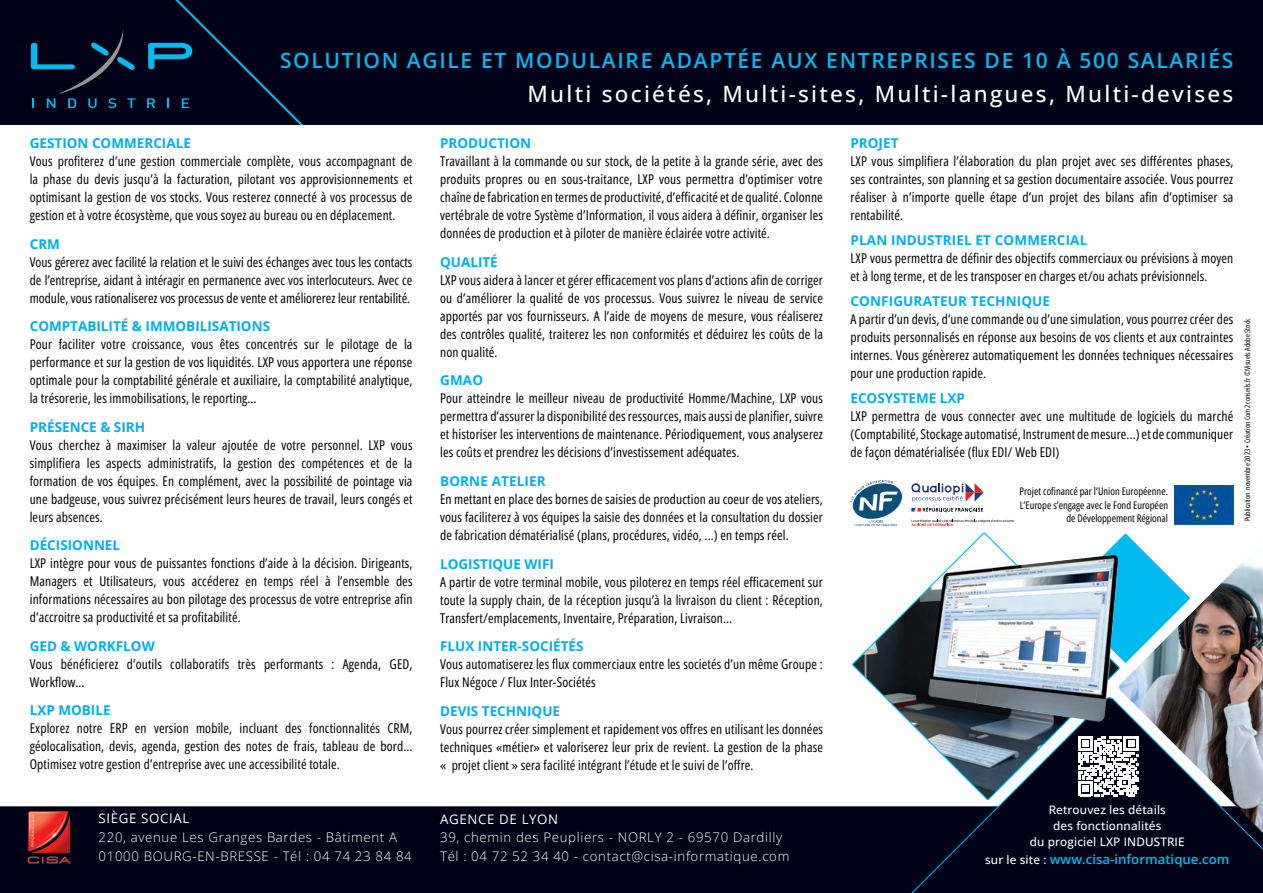
<style>
.page{position:relative;width:1263px;height:893px;background:#fff}
.page>*{position:absolute;margin:0;border:0;box-sizing:border-box;transform-origin:0 0}
.t1{font:500 22.5px "Open Sans";letter-spacing:.1em;color:#fff}
.t2{font:600 21px "Open Sans";letter-spacing:.08em;color:#00baf1}
.t3{font:13.5px/18px "Open Sans Condensed";letter-spacing:.01em;color:#000;text-align:justify}
.t4{font:700 13.5px "Open Sans";color:#00aeef}
.t5{font:300 13.2px "Open Sans";letter-spacing:.05em;color:#fff}
.t6{font:600 13.2px "Open Sans";color:#00baf1}
.t7{font:13.2px "Open Sans";letter-spacing:.05em;color:#fff}
.t8{font:500 11.7px/16.2px "Open Sans";letter-spacing:.01em;color:#fff;text-align:center}
.t9{font:10.5px/13.5px "Open Sans Condensed";color:#000;text-align:right}
.t10{font:7.5px "Open Sans Condensed";color:#000}
.s1{font-weight:500;font-size:11.7px;color:#fff}
</style>
<div class="page">
<div style="left:0;top:0;width:1263px;height:125px;background:#000117"></div>
<div style="left:0;top:806px;width:1263px;height:87px;background:#000117"></div>
<svg style="left:826px;top:805px;width:437px;height:88px"></svg>
<img style="left:27px;top:811px;width:44px;height:53px">
<img style="left:852px;top:524px;width:327px;height:281px">
<svg style="left:147px;top:0;width:157px;height:125px"></svg>
<svg style="left:31px;top:30px;width:104px;height:78px"></svg>
<img style="left:850px;top:480px;width:51px;height:49px">
<img style="left:1174px;top:485px;width:59px;height:39px">
<svg style="left:1078px;top:736px;width:40px;height:60px"></svg>
<svg style="left:911px;top:483px;width:73px;height:29px"></svg>
<svg style="left:911px;top:520px;width:103px;height:6px"></svg>
<img style="left:1118px;top:541px;width:145px;height:292px">
<p class="t2" style="left:280px;top:46px;width:955px">SOLUTION AGILE ET MODULAIRE ADAPTÉE AUX ENTREPRISES DE 10 À 500 SALARIÉS</p>
<p class="t1" style="left:527px;top:78px;width:707px">Multi sociétés, Multi-sites, Multi-langues, Multi-devises</p>
<p class="t4" style="left:30px;top:134px;width:163px">GESTION COMMERCIALE</p>
<p class="t3" style="left:30px;top:152px;width:384px">Vous profiterez d’une gestion commerciale complète, vous accompagnant de la phase du devis jusqu’à la facturation, pilotant vos approvisionnements et optimisant la gestion de vos stocks. Vous resterez connecté à vos processus de gestion et à votre écosystème, que vous soyez au bureau ou en déplacement.</p>
<p class="t4" style="left:30px;top:234px;width:32px">CRM</p>
<p class="t3" style="left:30px;top:252px;width:384px">Vous gérerez avec facilité la relation et le suivi des échanges avec tous les contacts de l’entreprise, aidant à intéragir en permanence avec vos interlocuteurs. Avec ce module, vous rationaliserez vos processus de vente et améliorerez leur rentabilité.</p>
<p class="t4" style="left:30px;top:317px;width:242px">COMPTABILITÉ &amp; IMMOBILISATIONS</p>
<p class="t3" style="left:30px;top:335px;width:384px">Pour faciliter votre croissance, vous êtes concentrés sur le pilotage de la performance et sur la gestion de vos liquidités. LXP vous apportera une réponse optimale pour la comptabilité générale et auxiliaire, la comptabilité analytique, la trésorerie, les immobilisations, le reporting…</p>
<p class="t4" style="left:30px;top:418px;width:117px">PRÉSENCE &amp; SIRH</p>
<p class="t3" style="left:30px;top:436px;width:384px">Vous cherchez à maximiser la valeur ajoutée de votre personnel. LXP vous simplifiera les aspects administratifs, la gestion des compétences et de la formation de vos équipes. En complément, avec la possibilité de pointage via une badgeuse, vous suivrez précisément leurs heures de travail, leurs congés et leurs absences.</p>
<p class="t4" style="left:30px;top:536px;width:92px">DÉCISIONNEL</p>
<p class="t3" style="left:30px;top:554px;width:384px">LXP intègre pour vous de puissantes fonctions d’aide à la décision. Dirigeants, Managers et Utilisateurs, vous accéderez en temps réel à l’ensemble des informations nécessaires au bon pilotage des processus de votre entreprise afin d’accroitre sa productivité et sa profitabilité.</p>
<p class="t4" style="left:30px;top:637px;width:126px">GED &amp; WORKFLOW</p>
<p class="t3" style="left:30px;top:655px;width:384px">Vous bénéficierez d’outils collaboratifs très performants : Agenda, GED,<br>Workflow…</p>
<p class="t4" style="left:30px;top:701px;width:82px">LXP MOBILE</p>
<p class="t3" style="left:30px;top:719px;width:384px">Explorez notre ERP en version mobile, incluant des fonctionnalités CRM, géolocalisation, devis, agenda, gestion des notes de frais, tableau de bord...<br>Optimisez votre gestion d’entreprise avec une accessibilité totale.</p>
<p class="t4" style="left:440px;top:134px;width:92px">PRODUCTION</p>
<p class="t3" style="left:440px;top:152px;width:384px">Travaillant à la commande ou sur stock, de la petite à la grande série, avec des produits propres ou en sous-traitance, LXP vous permettra d’optimiser votre chaîne de fabrication en termes de productivité, d’efficacité et de qualité. Colonne vertébrale de votre Système d’Information, il vous aidera à définir, organiser les données de production et à piloter de manière éclairée votre activité.</p>
<p class="t4" style="left:440px;top:253px;width:59px">QUALITÉ</p>
<p class="t3" style="left:440px;top:271px;width:384px">LXP vous aidera à lancer et gérer efficacement vos plans d’actions afin de corriger ou d’améliorer la qualité de vos processus. Vous suivrez le niveau de service apportés par vos fournisseurs. A l’aide de moyens de mesure, vous réaliserez des contrôles qualité, traiterez les non conformités et déduirez les coûts de la non qualité.</p>
<p class="t4" style="left:440px;top:371px;width:44px">GMAO</p>
<p class="t3" style="left:440px;top:389px;width:384px">Pour atteindre le meilleur niveau de productivité Homme/Machine, LXP vous permettra d’assurer la disponibilité des ressources, mais aussi de planifier, suivre et historiser les interventions de maintenance. Périodiquement, vous analyserez les coûts et prendrez les décisions d’investissement adéquates.</p>
<p class="t4" style="left:440px;top:472px;width:107px">BORNE ATELIER</p>
<p class="t3" style="left:440px;top:490px;width:384px">En mettant en place des bornes de saisies de production au coeur de vos ateliers, vous faciliterez à vos équipes la saisie des données et la consultation du dossier de fabrication dématérialisé (plans, procédures, vidéo, ...) en temps réel.</p>
<p class="t4" style="left:440px;top:554px;width:115px">LOGISTIQUE WIFI</p>
<p class="t3" style="left:440px;top:572px;width:384px">A partir de votre terminal mobile, vous piloterez en temps réel efficacement sur toute la supply chain, de la réception jusqu’à la livraison du client : Réception, Transfert/emplacements, Inventaire, Préparation, Livraison…</p>
<p class="t4" style="left:440px;top:637px;width:145px">FLUX INTER-SOCIÉTÉS</p>
<p class="t3" style="left:440px;top:655px;width:384px">Vous automatiserez les flux commerciaux entre les societés d’un même Groupe :<br>Flux Négoce / Flux Inter-Sociétés</p>
<p class="t4" style="left:440px;top:701px;width:122px">DEVIS TECHNIQUE</p>
<p class="t3" style="left:440px;top:719px;width:384px">Vous pourrez créer simplement et rapidement vos offres en utilisant les données techniques «métier» et valoriserez leur prix de revient. La gestion de la phase « projet client » sera facilité intégrant l’étude et le suivi de l’offre.</p>
<p class="t4" style="left:850px;top:134px;width:49px">PROJET</p>
<p class="t3" style="left:850px;top:152px;width:384px">LXP vous simplifiera l’élaboration du plan projet avec ses différentes phases, ses contraintes, son planning et sa gestion documentaire associée. Vous pourrez réaliser à n’importe quelle étape d’un projet des bilans afin d’optimiser sa rentabilité.</p>
<p class="t4" style="left:850px;top:231px;width:238px">PLAN INDUSTRIEL ET COMMERCIAL</p>
<p class="t3" style="left:850px;top:249px;width:384px">LXP vous permettra de définir des objectifs commerciaux ou prévisions à moyen et à long terme, et de les transposer en charges et/ou achats prévisionnels.</p>
<p class="t4" style="left:850px;top:292px;width:201px">CONFIGURATEUR TECHNIQUE</p>
<p class="t3" style="left:850px;top:310px;width:384px">A partir d’un devis, d’une commande ou d’une simulation, vous pourrez créer des produits personnalisés en réponse aux besoins de vos clients et aux contraintes internes. Vous génèrerez automatiquement les données techniques nécessaires pour une production rapide.</p>
<p class="t4" style="left:850px;top:389px;width:116px">ECOSYSTEME LXP</p>
<p class="t3" style="left:850px;top:407px;width:384px">LXP permettra de vous connecter avec une multitude de logiciels du marché (Comptabilité, Stockage automatisé, Instrument de mesure...) et de communiquer de façon dématérialisée (flux EDI/ Web EDI)</p>
<p class="t9" style="left:1019px;top:484px;width:150px">Projet cofinancé par l’Union Européenne.<br>L’Europe s’engage avec le Fond Européen de Développement Régional</p>
<p class="t10" style="left:1242px;top:521px;width:204px;rotate:-90deg">Publication novembre 2023 • Création Com2 conseils.fr ©Visuels Adobe Stock</p>
<p class="t7" style="left:99px;top:810px;width:92px">SIÈGE SOCIAL</p>
<p class="t5" style="left:99px;top:828px;width:300px">220, avenue Les Granges Bardes - Bâtiment A</p>
<p class="t5" style="left:99px;top:847px;width:315px">01000 BOURG-EN-BRESSE - Tél : 04 74 23 84 84</p>
<p class="t7" style="left:440px;top:810px;width:120px">AGENCE DE LYON</p>
<p class="t5" style="left:440px;top:828px;width:343px">39, chemin des Peupliers - NORLY 2 - 69570 Dardilly</p>
<p class="t5" style="left:440px;top:847px;width:351px">Tél : 04 72 52 34 40 - contact@cisa-informatique.com</p>
<p class="t8" style="left:1030px;top:801px;width:156px">Retrouvez les détails<br>des fonctionnalités<br>du progiciel LXP INDUSTRIE</p>
<p class="t6" style="left:985px;top:850px;width:246px"><span class="s1">sur le site :</span> www.cisa-informatique.com</p>
</div>
